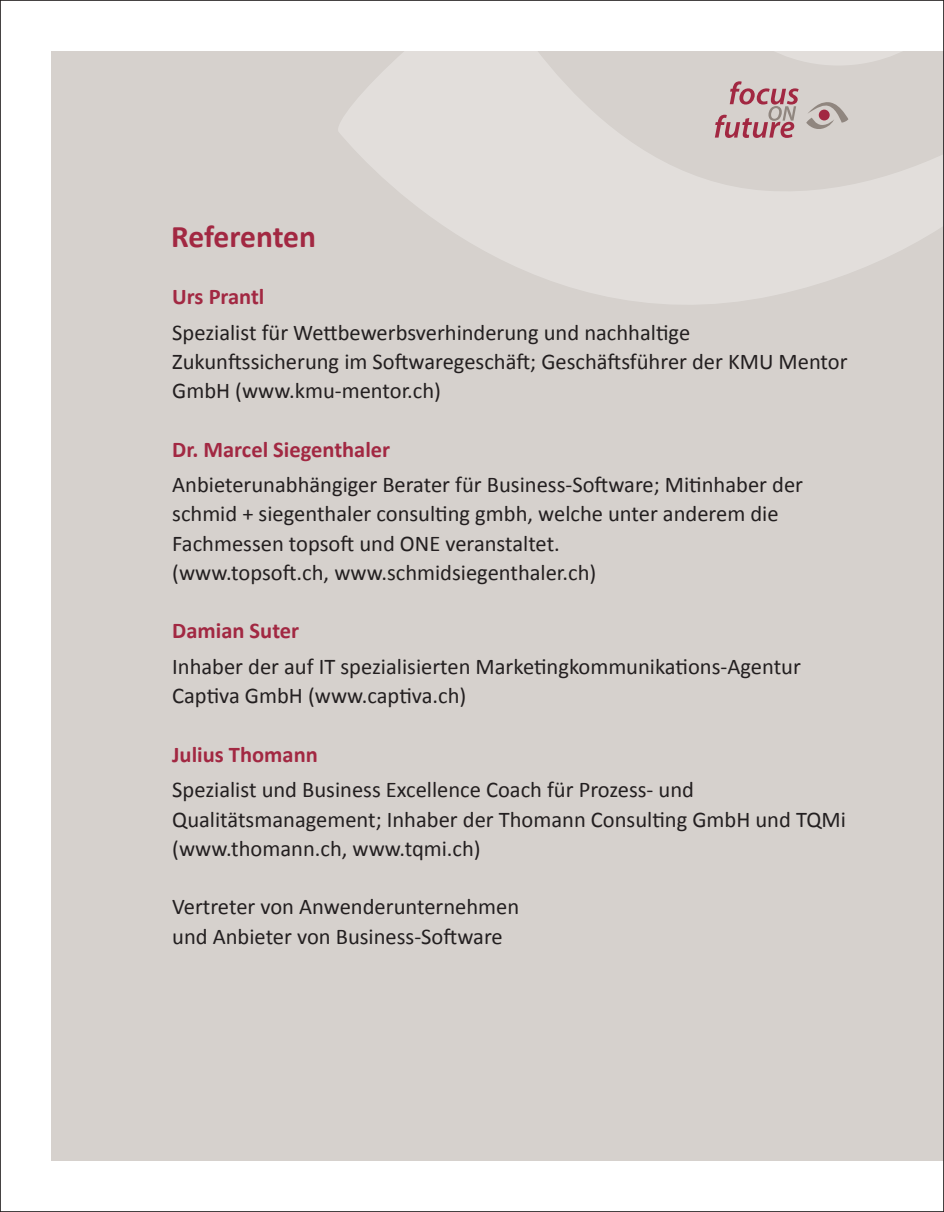
<style>
.page{position:relative;width:944px;height:1212px;background:#fff}
.page>*{position:absolute;margin:0;border:0;box-sizing:border-box;transform-origin:0 0}
.t1{font:700 31.5px "Calibri";letter-spacing:-.01em;color:#a22842}
.t2{font:22.5px/29.2px "Calibri";color:#231f20}
.t3{font:700 22.5px "Calibri";color:#a22842}
</style>
<div class="page">
<div style="left:51px;top:51px;width:893px;height:1110px;background:#d6d1cd"></div>
<svg style="left:338px;top:51px;width:604px;height:254px;fill:#e2dedb"></svg>
<svg style="left:686px;top:51px;width:256px;height:15px"></svg>
<svg style="left:715px;top:81px;width:84px;height:57px"></svg>
<svg style="left:806px;top:102px;width:42px;height:29px"></svg>
<div style="left:819px;top:110px;width:11px;height:10px;background:#a22842;border-radius:50%"></div>
<h1 class="t1" style="left:171px;top:216px;width:146px">Referenten</h1>
<p class="t3" style="left:172px;top:282px;width:94px">Urs Prantl</p>
<p class="t2" style="left:172px;top:317px;width:677px">Spezialist für Wettbewerbsverhinderung und nachhaltige<br>Zukunftssicherung im Softwaregeschäft; Geschäftsführer der KMU Mentor<br>GmbH (www.kmu-mentor.ch)</p>
<p class="t3" style="left:172px;top:435px;width:220px">Dr. Marcel Siegenthaler</p>
<p class="t2" style="left:172px;top:470px;width:632px">Anbieterunabhängiger Berater für Business-Software; Mitinhaber der schmid + siegenthaler consulting gmbh, welche unter anderem die Fachmessen topsoft und ONE veranstaltet.<br>(www.topsoft.ch, www.schmidsiegenthaler.ch)</p>
<p class="t3" style="left:172px;top:617px;width:128px">Damian Suter</p>
<p class="t2" style="left:172px;top:652px;width:630px">Inhaber der auf IT spezialisierten Marketingkommunikations-Agentur<br>Captiva GmbH (www.captiva.ch)</p>
<p class="t3" style="left:172px;top:740px;width:147px">Julius Thomann</p>
<p class="t2" style="left:172px;top:775px;width:675px">Spezialist und Business Excellence Coach für Prozess- und<br>Qualitätsmanagement; Inhaber der Thomann Consulting GmbH und TQMi (www.thomann.ch, www.tqmi.ch)</p>
<p class="t2" style="left:172px;top:892px;width:349px">Vertreter von Anwenderunternehmen und Anbieter von Business-Software</p>
</div>
